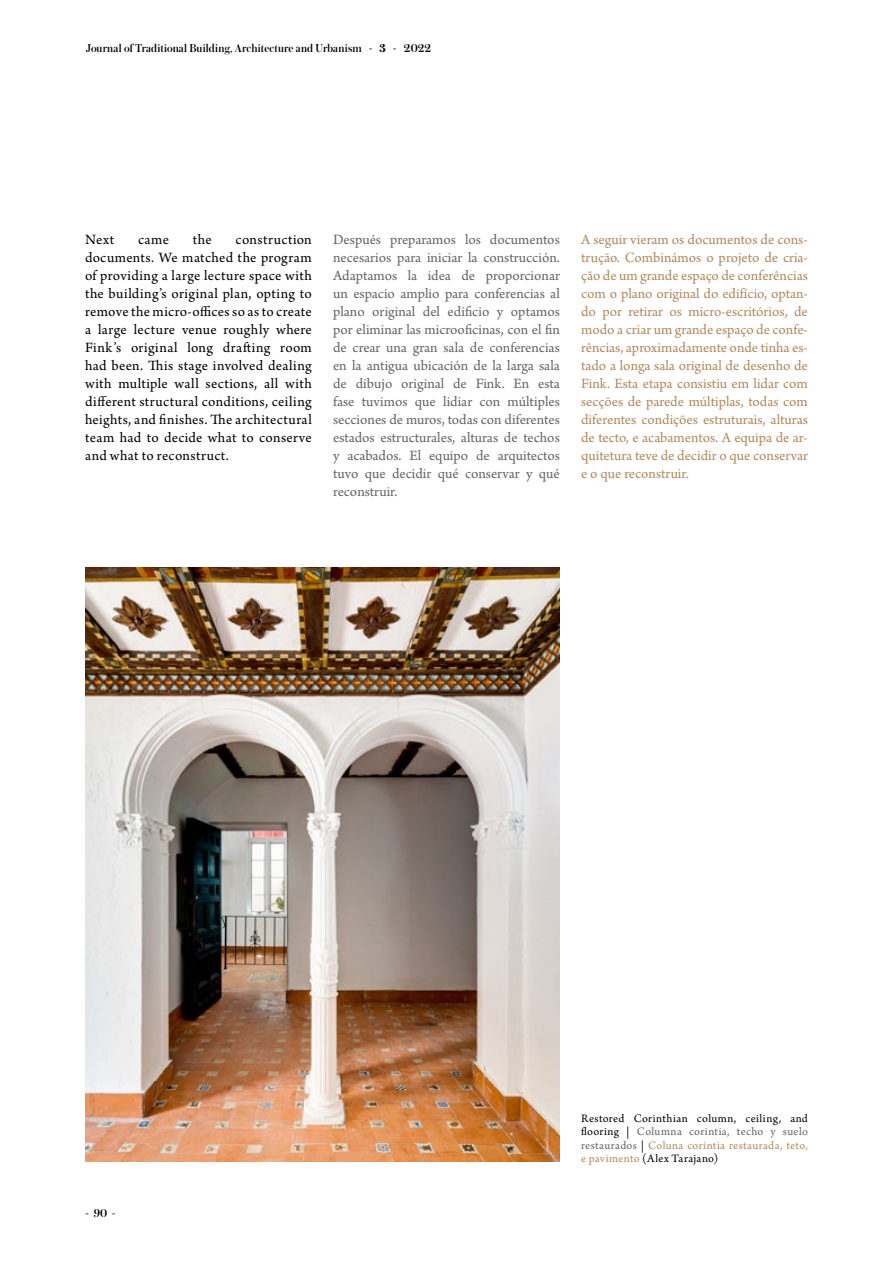
<style>
.page{position:relative;width:893px;height:1263px;background:#fff}
.page>*{position:absolute;margin:0;border:0;box-sizing:border-box;transform-origin:0 0}
.t1{font:15px/18px "Arno Pro";color:#666465;text-align:justify}
.t2{font:15px/18px "Arno Pro";color:#b3885d;text-align:justify}
.t3{font:15px/18px "Arno Pro";letter-spacing:.025em;color:#000;text-align:justify}
.t4{font:12px/13.5px "Arno Pro";letter-spacing:.03em;color:#000;text-align:justify}
.t5{font:500 12px "Austin";letter-spacing:.01em;color:#000}
.s1{font-weight:700}
.s2{color:#666465}
.s3{color:#b3885d}
</style>
<div class="page">
<img style="left:85px;top:568px;width:475px;height:594px">
<p class="t5" style="left:86px;top:40px;width:347px">Journal of Traditional Building, Architecture and Urbanism - <span class="s1">3</span> - 2022</p>
<p class="t3" style="left:85px;top:231px;width:228px;text-indent:151px">construction documents. We matched the program of providing a large lecture space with the building’s original plan, opting to remove the micro-offices so as to create a large lecture venue roughly where Fink’s original long drafting room had been. This stage involved dealing with multiple wall sections, all with different structural conditions, ceiling heights, and finishes. The architectural team had to decide what to conserve and what to reconstruct.</p>
<p class="t1" style="left:333px;top:231px;width:228px">Después preparamos los documentos necesarios para iniciar la construcción.<br>Adaptamos la idea de proporcionar un espacio amplio para conferencias al plano original del edificio y optamos por eliminar las microoficinas, con el fin de crear una gran sala de conferencias en la antigua ubicación de la larga sala de dibujo original de Fink. En esta fase tuvimos que lidiar con múltiples secciones de muros, todas con diferentes estados estructurales, alturas de techos y acabados. El equipo de arquitectos tuvo que decidir qué conservar y qué reconstruir.</p>
<p class="t2" style="left:581px;top:231px;width:228px">A seguir vieram os documentos de cons&shy;trução. Combinámos o projeto de cria&shy;ção de um grande espaço de conferências com o plano original do edifício, optan&shy;do por retirar os micro-escritórios, de modo a criar um grande espaço de confe&shy;rências, aproximadamente onde tinha es&shy;tado a longa sala original de desenho de Fink. Esta etapa consistiu em lidar com secções de parede múltiplas, todas com diferentes condições estruturais, alturas de tecto, e acabamentos. A equipa de ar&shy;quitetura teve de decidir o que conservar e o que reconstruir.</p>
<p class="t3" style="left:85px;top:231px;width:31px">Next</p>
<p class="t3" style="left:138px;top:231px;width:33px">came</p>
<p class="t3" style="left:193px;top:231px;width:20px">the</p>
<p class="t5" style="left:85px;top:1205px;width:32px">- 90 -</p>
<p class="t4" style="left:581px;top:1112px;width:228px">Restored Corinthian column, ceiling, and flooring | <span class="s2">Columna corintia, techo y suelo restaurados</span> | <span class="s3">Coluna coríntia restaurada, teto, e pavimento</span> (Alex Tarajano)</p>
</div>
